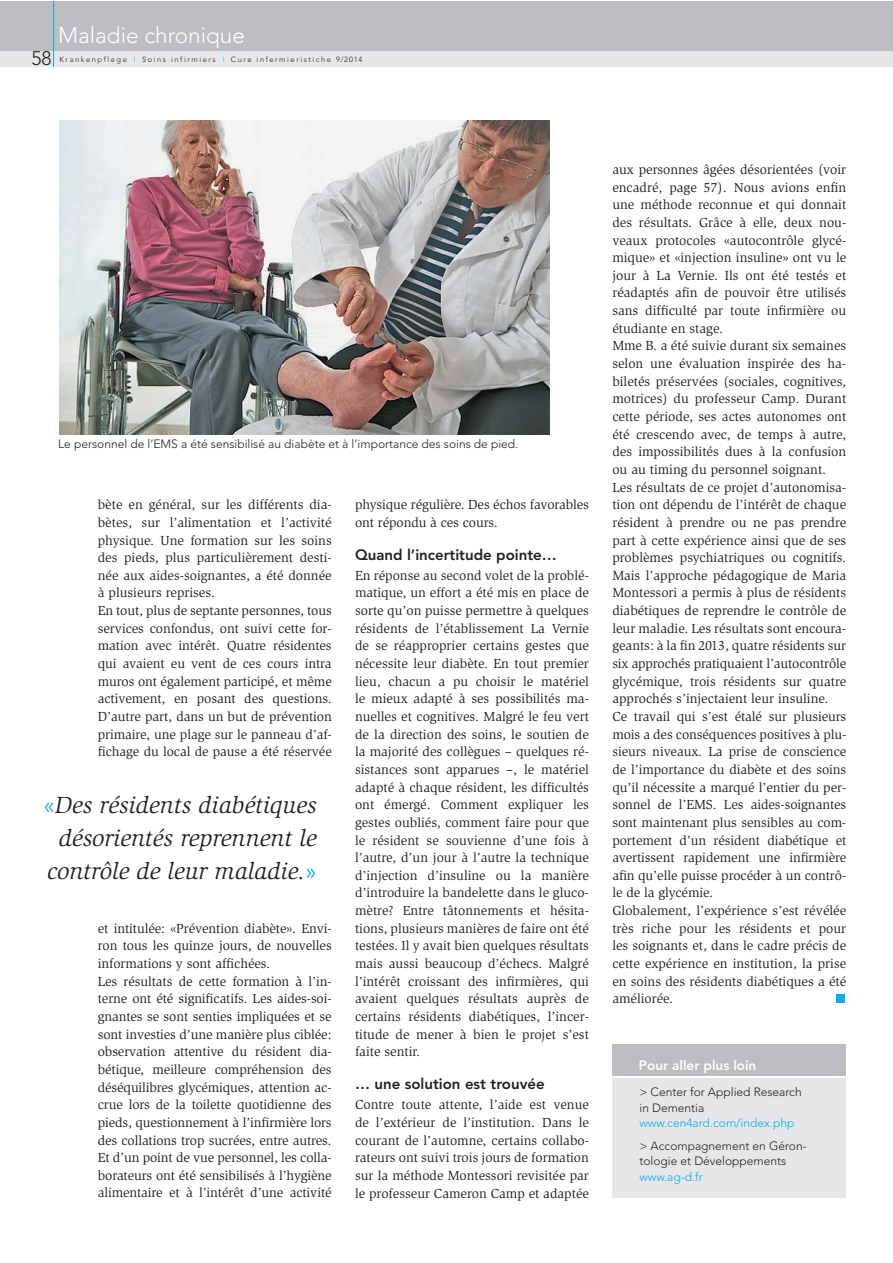
<style>
.page{position:relative;width:893px;height:1263px;background:#fff}
.page>*{position:absolute;margin:0;border:0;box-sizing:border-box;transform-origin:0 0}
.t1{font:italic 24px/33px "Slimbach";color:#231f20;text-align:right}
.t2{font:300 22.5px "Avenir";color:#fff}
.t3{font:300 19.5px "Avenir";color:#231f20}
.t4{font:800 15px "Avenir";color:#231f20}
.t5{font:13.5px/17.7px "Slimbach";color:#231f20}
.t6{font:800 13.5px "Avenir";color:#fff}
.t7{font:300 12px/15.8px "Avenir";color:#231f20}
.t8{font:300 12px "Avenir";color:#00aeef}
.t9{font:300 7.5px "Avenir";letter-spacing:.21em;color:#231f20}
.s1{color:#00aeef}
.s2{font-family:"Avenir";font-weight:300;font-style:normal;color:#00aeef}
</style>
<div class="page">
<div style="left:0;top:51px;width:892px;height:16px;background:#e6e7e9"></div>
<div style="left:836px;top:994px;width:9px;height:9px;background:#00aeef"></div>
<div style="left:0;top:1px;width:892px;height:50px;background:#bcbdc0"></div>
<hr style="left:53px;top:1px;width:1px;height:66px;background:#00aeef">
<img style="left:60px;top:121px;width:490px;height:313px">
<div style="left:612px;top:1044px;width:234px;height:32px;background:#bcbdc0"></div>
<div style="left:612px;top:1078px;width:234px;height:119px;background:#e6e7e9"></div>
<h2 class="t2" style="left:58px;top:22px;width:188px">Maladie chronique</h2>
<h3 class="t3" style="left:31px;top:47px;width:22px">58</h3>
<p class="t9" style="left:60px;top:55px;width:304px">Krankenpflege <span class="s1">I</span> Soins infirmiers <span class="s1">I</span> Cure infermieristiche 9/2014</p>
<p class="t7" style="left:58px;top:436px;width:462px">Le personnel de l’EMS a été sensibilisé au diabète et à l’importance des soins de pied.</p>
<p class="t5" style="left:98px;top:496px;width:236px">bète en général, sur les différents dia&shy;bètes, sur l’alimentation et l’activité physique. Une formation sur les soins des pieds, plus particulièrement desti&shy;née aux aides-soignantes, a été donnée à plusieurs reprises.<br>En tout, plus de septante personnes, tous services confondus, ont suivi cette for&shy;mation avec intérêt. Quatre résidentes qui avaient eu vent de ces cours intra muros ont également participé, et même activement, en posant des questions.<br>D’autre part, dans un but de prévention primaire, une plage sur le panneau d’af&shy;fichage du local de pause a été réservée</p>
<h1 class="t1" style="left:44px;top:789px;width:275px"><span class="s2">«</span>Des résidents diabétiques désorientés reprennent le contrôle de leur maladie.<span class="s2">»</span></h1>
<p class="t5" style="left:98px;top:919px;width:235px">et intitulée: «Prévention diabète». Envi&shy;ron tous les quinze jours, de nouvelles informations y sont affichées.<br>Les résultats de cette formation à l’in&shy;terne ont été significatifs. Les aides-soi&shy;gnantes se sont senties impliquées et se sont investies d’une manière plus ciblée: observation attentive du résident dia&shy;bétique, meilleure compréhension des déséquilibres glycémiques, attention ac&shy;crue lors de la toilette quotidienne des pieds, questionnement à l’infirmière lors des collations trop sucrées, entre autres.<br>Et d’un point de vue personnel, les colla&shy;borateurs ont été sensibilisés à l’hygiène alimentaire et à l’intérêt d’une activité</p>
<p class="t5" style="left:355px;top:496px;width:235px">physique régulière. Des échos favorables ont répondu à ces cours.</p>
<p class="t4" style="left:355px;top:545px;width:203px">Quand l’incertitude pointe…</p>
<p class="t5" style="left:355px;top:566px;width:235px;text-align:justify">En réponse au second volet de la problé&shy;matique, un effort a été mis en place de sorte qu’on puisse permettre à quelques résidents de l’établissement La Vernie de se réapproprier certains gestes que nécessite leur diabète. En tout premier lieu, chacun a pu choisir le matériel le mieux adapté à ses possibilités ma&shy;nuelles et cognitives. Malgré le feu vert de la direction des soins, le soutien de la majorité des collègues – quelques ré&shy;sistances sont apparues –, le matériel adapté à chaque résident, les difficultés ont émergé. Comment expliquer les gestes oubliés, comment faire pour que le résident se souvienne d’une fois à l’autre, d’un jour à l’autre la technique d’injection d’insuline ou la manière d’introduire la bandelette dans le gluco&shy;mètre? Entre tâtonnements et hésita&shy;tions, plusieurs manières de faire ont été testées. Il y avait bien quelques résultats mais aussi beaucoup d’échecs. Malgré l’intérêt croissant des infirmières, qui avaient quelques résultats auprès de certains résidents diabétiques, l’incer&shy;titude de mener à bien le projet s’est faite sentir.</p>
<p class="t4" style="left:355px;top:1075px;width:191px">… une solution est trouvée</p>
<p class="t5" style="left:355px;top:1096px;width:235px;text-align:justify">Contre toute attente, l’aide est venue de l’extérieur de l’institution. Dans le courant de l’automne, certains collabo&shy;rateurs ont suivi trois jours de formation sur la méthode Montessori revisitée par le professeur Cameron Camp et adaptée</p>
<p class="t5" style="left:612px;top:161px;width:236px">aux personnes âgées désorientées (voir encadré, page 57). Nous avions enfin une méthode reconnue et qui donnait des résultats. Grâce à elle, deux nou&shy;veaux protocoles «autocontrôle glycé&shy;mique» et «injection insuline» ont vu le jour à La Vernie. Ils ont été testés et réadaptés afin de pouvoir être utilisés sans difficulté par toute infirmière ou étudiante en stage.<br>Mme B. a été suivie durant six semaines selon une évaluation inspirée des ha&shy;biletés préservées (sociales, cognitives, motrices) du professeur Camp. Durant cette période, ses actes autonomes ont été crescendo avec, de temps à autre, des impossibilités dues à la confusion ou au timing du personnel soignant.<br>Les résultats de ce projet d’autonomisa&shy;tion ont dépendu de l’intérêt de chaque résident à prendre ou ne pas prendre part à cette expérience ainsi que de ses problèmes psychiatriques ou cognitifs.<br>Mais l’approche pédagogique de Maria Montessori a permis à plus de résidents diabétiques de reprendre le contrôle de leur maladie. Les résultats sont encoura&shy;geants: à la fin 2013, quatre résidents sur six approchés pratiquaient l’autocontrôle glycémique, trois résidents sur quatre approchés s’injectaient leur insuline.<br>Ce travail qui s’est étalé sur plusieurs mois a des conséquences positives à plu&shy;sieurs niveaux. La prise de conscience de l’importance du diabète et des soins qu’il nécessite a marqué l’entier du per&shy;sonnel de l’EMS. Les aides-soignantes sont maintenant plus sensibles au com&shy;portement d’un résident diabétique et avertissent rapidement une infirmière afin qu’elle puisse procéder à un contrô&shy;le de la glycémie.<br>Globalement, l’expérience s’est révélée très riche pour les résidents et pour les soignants et, dans le cadre précis de cette expérience en institution, la prise en soins des résidents diabétiques a été améliorée.</p>
<p class="t6" style="left:639px;top:1057px;width:119px">Pour aller plus loin</p>
<p class="t7" style="left:639px;top:1084px;width:164px">&gt; Center for Applied Research in Dementia</p>
<p class="t8" style="left:639px;top:1116px;width:156px">www.cen4ard.com/index.php</p>
<p class="t7" style="left:639px;top:1137px;width:169px">&gt; Accompagnement en Géron&shy;tologie et Développements</p>
<p class="t8" style="left:639px;top:1170px;width:65px">www.ag-d.fr</p>
</div>
